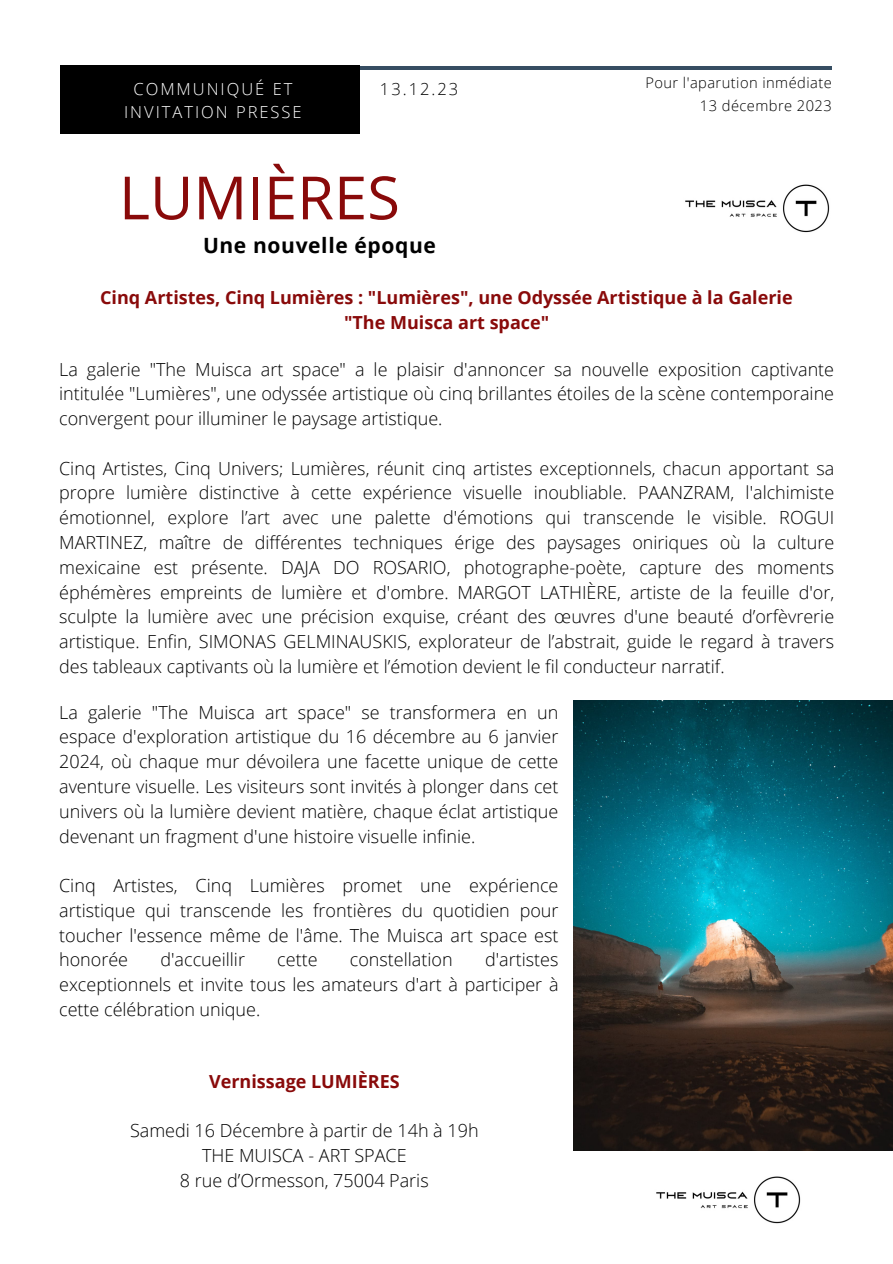
<style>
.page{position:relative;width:893px;height:1264px;background:#fff}
.page>*{position:absolute;margin:0;border:0;box-sizing:border-box;transform-origin:0 0}
.t1{font:59.7px "Open Sans";color:#890a0a}
.t2{font:700 21px "Open Sans";letter-spacing:.03em;color:#000}
.t3{font:300 18px/24.8px "Open Sans";color:#000;text-align:justify}
.t4{font:700 18px/24.8px "Open Sans";color:#890a0a;text-align:center}
.t5{font:300 16.5px/22.5px "Open Sans";letter-spacing:.12em;color:#fff;text-align:center}
.t6{font:300 16.5px "Open Sans";color:#000}
.t7{font:300 14.7px "Open Sans";letter-spacing:.03em;color:#000}
</style>
<div class="page">
<hr style="left:61px;top:66px;width:770px;height:4px;background:#364d62">
<img style="left:656px;top:1176px;width:145px;height:48px">
<img style="left:573px;top:700px;width:319px;height:450px">
<div style="left:61px;top:65px;width:298px;height:69px;background:#000"></div>
<img style="left:685px;top:184px;width:145px;height:49px">
<p class="t5" style="left:124px;top:78px;width:179px">COMMUNIQUÉ ET<br>INVITATION PRESSE</p>
<p class="t6" style="left:380px;top:78px;width:80px">13.12.23</p>
<p class="t1" style="left:119px;top:155px;width:282px">LUMIÈRES</p>
<p class="t2" style="left:203px;top:231px;width:234px">Une nouvelle époque</p>
<p class="t7" style="left:645px;top:73px;width:188px">Pour l'aparution inmédiate</p>
<p class="t7" style="left:699px;top:95px;width:133px">13 décembre 2023</p>
<p class="t4" style="left:100px;top:284px;width:694px">Cinq Artistes, Cinq Lumières : "Lumières", une Odyssée Artistique à la Galerie "The Muisca art space"</p>
<p class="t3" style="left:59px;top:356px;width:776px">La galerie "The Muisca art space" a le plaisir d'annoncer sa nouvelle exposition captivante intitulée "Lumières", une odyssée artistique où cinq brillantes étoiles de la scène contemporaine convergent pour illuminer le paysage artistique.</p>
<p class="t3" style="left:59px;top:455px;width:776px">Cinq Artistes, Cinq Univers; Lumières, réunit cinq artistes exceptionnels, chacun apportant sa propre lumière distinctive à cette expérience visuelle inoubliable. PAANZRAM, l'alchimiste émotionnel, explore l’art avec une palette d'émotions qui transcende le visible. ROGUI MARTINEZ, maître de différentes techniques érige des paysages oniriques où la culture mexicaine est présente. DAJA DO ROSARIO, photographe-poète, capture des moments éphémères empreints de lumière et d'ombre. MARGOT LATHIÈRE, artiste de la feuille d'or, sculpte la lumière avec une précision exquise, créant des œuvres d'une beauté d’orfèvrerie artistique. Enfin, SIMONAS GELMINAUSKIS, explorateur de l’abstrait, guide le regard à travers des tableaux captivants où la lumière et l’émotion devient le fil conducteur narratif.</p>
<p class="t3" style="left:59px;top:699px;width:501px">La galerie "The Muisca art space" se transformera en un espace d'exploration artistique du 16 décembre au 6 janvier 2024, où chaque mur dévoilera une facette unique de cette aventure visuelle. Les visiteurs sont invités à plonger dans cet univers où la lumière devient matière, chaque éclat artistique devenant un fragment d'une histoire visuelle infinie.</p>
<p class="t3" style="left:59px;top:872px;width:501px">Cinq Artistes, Cinq Lumières promet une expérience artistique qui transcende les frontières du quotidien pour toucher l'essence même de l'âme. The Muisca art space est honorée</p>
<p class="t3" style="left:59px;top:947px;width:501px;text-indent:426px">d'artistes exceptionnels et invite tous les amateurs d'art à participer à cette célébration unique.</p>
<p class="t3" style="left:160px;top:947px;width:86px">d'accueillir</p>
<p class="t3" style="left:277px;top:947px;width:42px">cette</p>
<p class="t3" style="left:350px;top:947px;width:104px">constellation</p>
<p class="t4" style="left:209px;top:1068px;width:192px">Vernissage LUMIÈRES</p>
<p class="t3" style="left:130px;top:1117px;width:350px">Samedi 16 Décembre à partir de 14h à 19h</p>
<p class="t3" style="left:202px;top:1142px;width:206px">THE MUISCA - ART SPACE</p>
<p class="t3" style="left:180px;top:1167px;width:250px">8 rue d’Ormesson, 75004 Paris</p>
</div>
